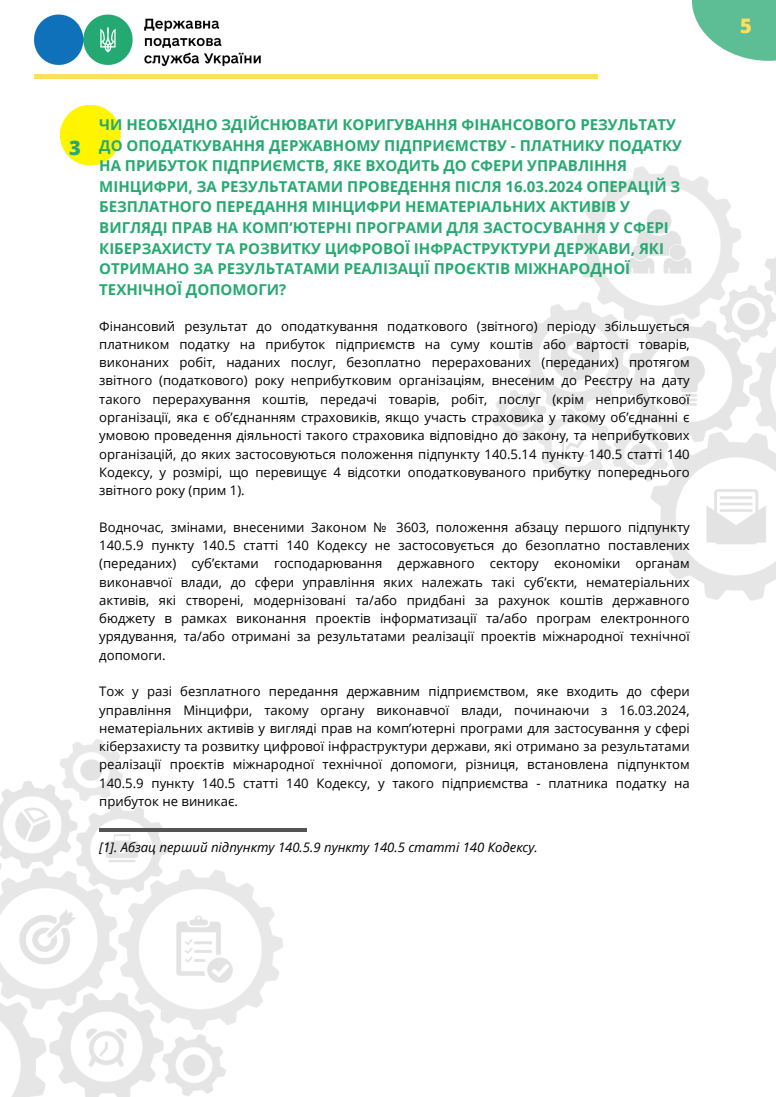
<style>
.page{position:relative;width:776px;height:1097px;background:#fff}
.page>*{position:absolute;margin:0;border:0;box-sizing:border-box;transform-origin:0 0}
.t1{font:800 20px "Open Sans";color:#ffde59}
.t2{font:800 20px "Open Sans";color:#27a972}
.t3{font:700 15px/20.6px "Open Sans";color:#27a972}
.t4{font:13.12px/18.2px "Open Sans";color:#000;text-align:justify}
.t5{font:italic 13.12px "Open Sans";color:#000}
</style>
<div class="page">
<hr style="left:282px;top:75px;width:315px;height:4px;background:#ffde59">
<hr style="left:34px;top:75px;width:315px;height:4px;background:#ffde59">
<svg style="left:692px;top:0;width:84px;height:61px;fill:#5dbe95"></svg>
<img style="left:0;top:739px;width:282px;height:358px">
<img style="left:494px;top:166px;width:282px;height:435px">
<img style="left:34px;top:14px;width:227px;height:52px">
<div style="left:60px;top:105px;width:61px;height:61px;background:#fff500;border-radius:50%"></div>
<hr style="left:99px;top:829px;width:208px;height:2px;background:#545454">
<h1 class="t2" style="left:69px;top:133px;width:13px">3</h1>
<p class="t3" style="left:99px;top:114px;width:584px">ЧИ НЕОБХІДНО ЗДІЙСНЮВАТИ КОРИГУВАННЯ ФІНАНСОВОГО РЕЗУЛЬТАТУ ДО ОПОДАТКУВАННЯ ДЕРЖАВНОМУ ПІДПРИЄМСТВУ - ПЛАТНИКУ ПОДАТКУ НА ПРИБУТОК ПІДПРИЄМСТВ, ЯКЕ ВХОДИТЬ ДО СФЕРИ УПРАВЛІННЯ МІНЦИФРИ, ЗА РЕЗУЛЬТАТАМИ ПРОВЕДЕННЯ ПІСЛЯ 16.03.2024 ОПЕРАЦІЙ З БЕЗПЛАТНОГО ПЕРЕДАННЯ МІНЦИФРИ НЕМАТЕРІАЛЬНИХ АКТИВІВ У ВИГЛЯДІ ПРАВ НА КОМП’ЮТЕРНІ ПРОГРАМИ ДЛЯ ЗАСТОСУВАННЯ У СФЕРІ КІБЕРЗАХИСТУ ТА РОЗВИТКУ ЦИФРОВОЇ ІНФРАСТРУКТУРИ ДЕРЖАВИ, ЯКІ ОТРИМАНО ЗА РЕЗУЛЬТАТАМИ РЕАЛІЗАЦІЇ ПРОЄКТІВ МІЖНАРОДНОЇ ТЕХНІЧНОЇ ДОПОМОГИ?</p>
<p class="t4" style="left:99px;top:316px;width:592px">Фінансовий результат до оподаткування податкового (звітного) періоду збільшується платником податку на прибуток підприємств на суму коштів або вартості товарів, виконаних робіт, наданих послуг, безоплатно перерахованих (переданих) протягом звітного (податкового) року неприбутковим організаціям, внесеним до Реєстру на дату такого перерахування коштів, передачі товарів, робіт, послуг (крім неприбуткової організації, яка є об’єднанням страховиків, якщо участь страховика у такому об’єднанні є умовою проведення діяльності такого страховика відповідно до закону, та неприбуткових організацій, до яких застосовуються положення підпункту 140.5.14 пункту 140.5 статті 140<br>Кодексу, у розмірі, що перевищує 4 відсотки оподатковуваного прибутку попереднього звітного року (прим 1).</p>
<p class="t4" style="left:99px;top:517px;width:592px">Водночас, змінами, внесеними Законом № 3603, положення абзацу першого підпункту 140.5.9 пункту 140.5 статті 140 Кодексу не застосовується до безоплатно поставлених (переданих) суб’єктами господарювання державного сектору економіки органам виконавчої влади, до сфери управління яких належать такі суб’єкти, нематеріальних активів, які створені, модернізовані та/або придбані за рахунок коштів державного бюджету в рамках виконання проектів інформатизації та/або програм електронного урядування, та/або отримані за результатами реалізації проектів міжнародної технічної допомоги.</p>
<p class="t4" style="left:99px;top:682px;width:592px">Тож у разі безплатного передання державним підприємством, яке входить до сфери управління Мінцифри, такому органу виконавчої влади, починаючи з 16.03.2024, нематеріальних активів у вигляді прав на комп’ютерні програми для застосування у сфері кіберзахисту та розвитку цифрової інфраструктури держави, які отримано за результатами реалізації проєктів міжнародної технічної допомоги, різниця, встановлена підпунктом 140.5.9 пункту 140.5 статті 140 Кодексу, у такого підприємства - платника податку на прибуток не виникає.</p>
<p class="t5" style="left:99px;top:838px;width:440px">[1]. Абзац перший підпункту 140.5.9 пункту 140.5 статті 140 Кодексу.</p>
<h1 class="t1" style="left:740px;top:12px;width:13px">5</h1>
</div>
